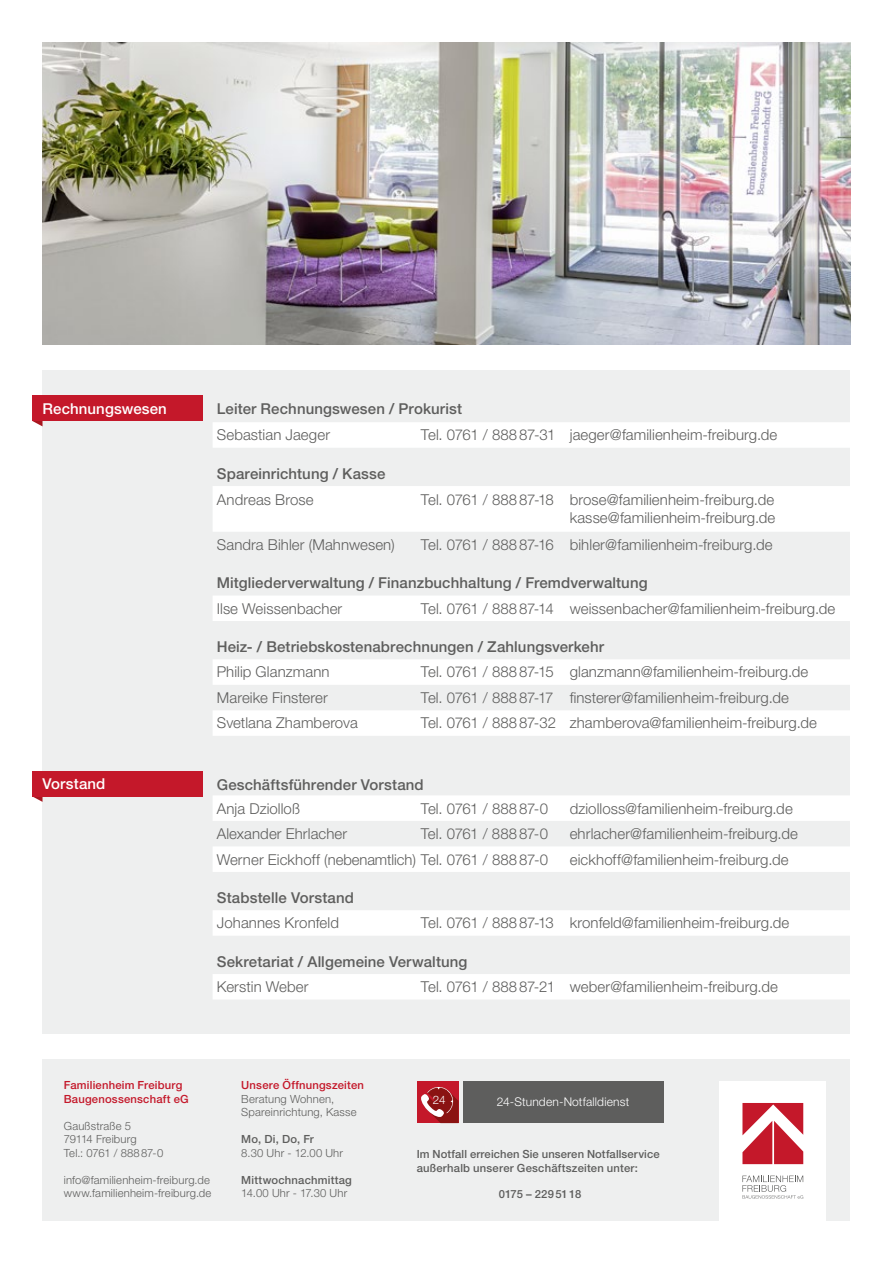
<style>
.page{position:relative;width:893px;height:1263px;background:#fff}
.page>*{position:absolute;margin:0;border:0;box-sizing:border-box;transform-origin:0 0}
.t1{font:300 15px/18px "Helvetica Neue LT Std";letter-spacing:.005em;color:#5e5e5d;text-align:right}
.t2{font:500 15px "Helvetica Neue LT Std";letter-spacing:.01em;color:#5e5e5d}
.t3{font:300 15px "Helvetica Neue LT Std";letter-spacing:-.03em;color:#5e5e5d}
.t4{font:500 15px "Helvetica Neue LT Std";letter-spacing:.01em;color:#fff}
.t5{font:300 12px "Helvetica Neue LT Std";letter-spacing:.015em;color:#fff}
.t6{font:300 11.7px "Helvetica Neue";color:#fff}
.t7{font:300 11.25px/13.5px "Helvetica Neue LT Std";letter-spacing:.015em;color:#5e5e5d}
.t8{font:500 11.25px/13.5px "Helvetica Neue LT Std";letter-spacing:.015em;color:#5e5e5d}
.t9{font:500 11.25px/13.5px "Helvetica Neue LT Std";letter-spacing:.02em;color:#c4182a}
</style>
<div class="page">
<div style="left:43px;top:370px;width:807px;height:663px;background:#eeefef"></div>
<div style="left:43px;top:1059px;width:807px;height:161px;background:#eeefef"></div>
<div style="left:720px;top:1081px;width:106px;height:182px;background:#fff"></div>
<svg style="left:742px;top:1103px;width:61px;height:61px"></svg>
<svg style="left:742px;top:1175px;width:61px;height:24px"></svg>
<svg style="left:213px;top:422px;width:637px;height:577px"></svg>
<svg style="left:33px;top:421px;width:10px;height:5px"></svg>
<div style="left:33px;top:395px;width:170px;height:26px;background:#c4182a"></div>
<svg style="left:33px;top:796px;width:10px;height:6px"></svg>
<div style="left:33px;top:771px;width:170px;height:25px;background:#c4182a"></div>
<img style="left:43px;top:43px;width:807px;height:301px">
<div style="left:463px;top:1081px;width:200px;height:42px;background:#5e5e5d"></div>
<div style="left:417px;top:1081px;width:42px;height:42px;background:#c4182a"></div>
<svg style="left:421px;top:1087px;width:38px;height:36px"></svg>
<p class="t4" style="left:43px;top:399px;width:126px">Rechnungswesen</p>
<p class="t4" style="left:43px;top:775px;width:64px">Vorstand</p>
<p class="t2" style="left:217px;top:399px;width:247px">Leiter Rechnungswesen / Prokurist</p>
<p class="t1" style="left:217px;top:426px;width:115px">Sebastian Jaeger</p>
<p class="t1" style="left:421px;top:426px;width:358px">Tel. 0761 / 88887-31 jaeger@familienheim-freiburg.de</p>
<p class="t2" style="left:217px;top:464px;width:170px">Spareinrichtung / Kasse</p>
<p class="t1" style="left:217px;top:491px;width:98px">Andreas Brose</p>
<p class="t1" style="left:421px;top:491px;width:356px">Tel. 0761 / 88887-18 brose@familienheim-freiburg.de kasse@familienheim-freiburg.de</p>
<p class="t1" style="left:217px;top:535px;width:179px">Sandra Bihler (Mahnwesen)</p>
<p class="t1" style="left:421px;top:535px;width:353px">Tel. 0761 / 88887-16 bihler@familienheim-freiburg.de</p>
<p class="t2" style="left:217px;top:574px;width:432px">Mitgliederverwaltung / Finanzbuchhaltung / Fremdverwaltung</p>
<p class="t1" style="left:217px;top:599px;width:127px">Ilse Weissenbacher</p>
<p class="t1" style="left:421px;top:599px;width:416px">Tel. 0761 / 88887-14 weissenbacher@familienheim-freiburg.de</p>
<p class="t2" style="left:217px;top:638px;width:389px">Heiz- / Betriebskostenabrechnungen / Zahlungsverkehr</p>
<p class="t1" style="left:217px;top:663px;width:114px">Philip Glanzmann</p>
<p class="t1" style="left:421px;top:663px;width:389px">Tel. 0761 / 88887-15 glanzmann@familienheim-freiburg.de</p>
<p class="t1" style="left:217px;top:688px;width:113px">Mareike Finsterer</p>
<p class="t1" style="left:421px;top:688px;width:370px">Tel. 0761 / 88887-17 finsterer@familienheim-freiburg.de</p>
<p class="t1" style="left:217px;top:714px;width:143px">Svetlana Zhamberova</p>
<p class="t1" style="left:421px;top:714px;width:398px">Tel. 0761 / 88887-32 zhamberova@familienheim-freiburg.de</p>
<p class="t2" style="left:217px;top:776px;width:208px">Geschäftsführender Vorstand</p>
<p class="t1" style="left:217px;top:799px;width:85px">Anja Dziolloß</p>
<p class="t3" style="left:421px;top:799px;width:129px">Tel. 0761 / 88887-0</p>
<p class="t1" style="left:570px;top:799px;width:225px">dziolloss@familienheim-freiburg.de</p>
<p class="t1" style="left:217px;top:824px;width:132px">Alexander Ehrlacher</p>
<p class="t3" style="left:421px;top:824px;width:129px">Tel. 0761 / 88887-0</p>
<p class="t1" style="left:570px;top:824px;width:230px">ehrlacher@familienheim-freiburg.de</p>
<p class="t1" style="left:217px;top:850px;width:333px">Werner Eickhoff (nebenamtlich) Tel. 0761 / 88887-0</p>
<p class="t1" style="left:570px;top:850px;width:220px">eickhoff@familienheim-freiburg.de</p>
<p class="t2" style="left:217px;top:888px;width:139px">Stabstelle Vorstand</p>
<p class="t1" style="left:217px;top:914px;width:124px">Johannes Kronfeld</p>
<p class="t1" style="left:421px;top:914px;width:370px">Tel. 0761 / 88887-13 kronfeld@familienheim-freiburg.de</p>
<p class="t2" style="left:217px;top:952px;width:252px">Sekretariat / Allgemeine Verwaltung</p>
<p class="t1" style="left:217px;top:977px;width:93px">Kerstin Weber</p>
<p class="t1" style="left:421px;top:977px;width:358px">Tel. 0761 / 88887-21 weber@familienheim-freiburg.de</p>
<p class="t9" style="left:64px;top:1078px;width:126px">Familienheim Freiburg<br>Baugenossenschaft eG</p>
<p class="t7" style="left:64px;top:1119px;width:101px">Gaußstraße 5<br>79114 Freiburg<br>Tel.: 0761 / 88887-0</p>
<p class="t7" style="left:64px;top:1173px;width:149px">info@familienheim-freiburg.de www.familienheim-freiburg.de</p>
<p class="t9" style="left:241px;top:1078px;width:124px">Unsere Öffnungszeiten</p>
<p class="t7" style="left:241px;top:1092px;width:117px">Beratung Wohnen,<br>Spareinrichtung, Kasse</p>
<p class="t8" style="left:241px;top:1132px;width:74px">Mo, Di, Do, Fr</p>
<p class="t7" style="left:241px;top:1146px;width:103px">8.30 Uhr - 12.00 Uhr</p>
<p class="t8" style="left:241px;top:1173px;width:112px">Mittwochnachmittag</p>
<p class="t7" style="left:241px;top:1186px;width:107px">14.00 Uhr - 17.30 Uhr</p>
<p class="t6" style="left:433px;top:1092px;width:14px">24</p>
<p class="t5" style="left:497px;top:1095px;width:134px">24-Stunden-Notfalldienst</p>
<p class="t8" style="left:417px;top:1147px;width:244px">Im Notfall erreichen Sie unseren Notfallservice außerhalb unserer Geschäftszeiten unter:</p>
<p class="t8" style="left:499px;top:1187px;width:84px">0175 – 2295118</p>
</div>
